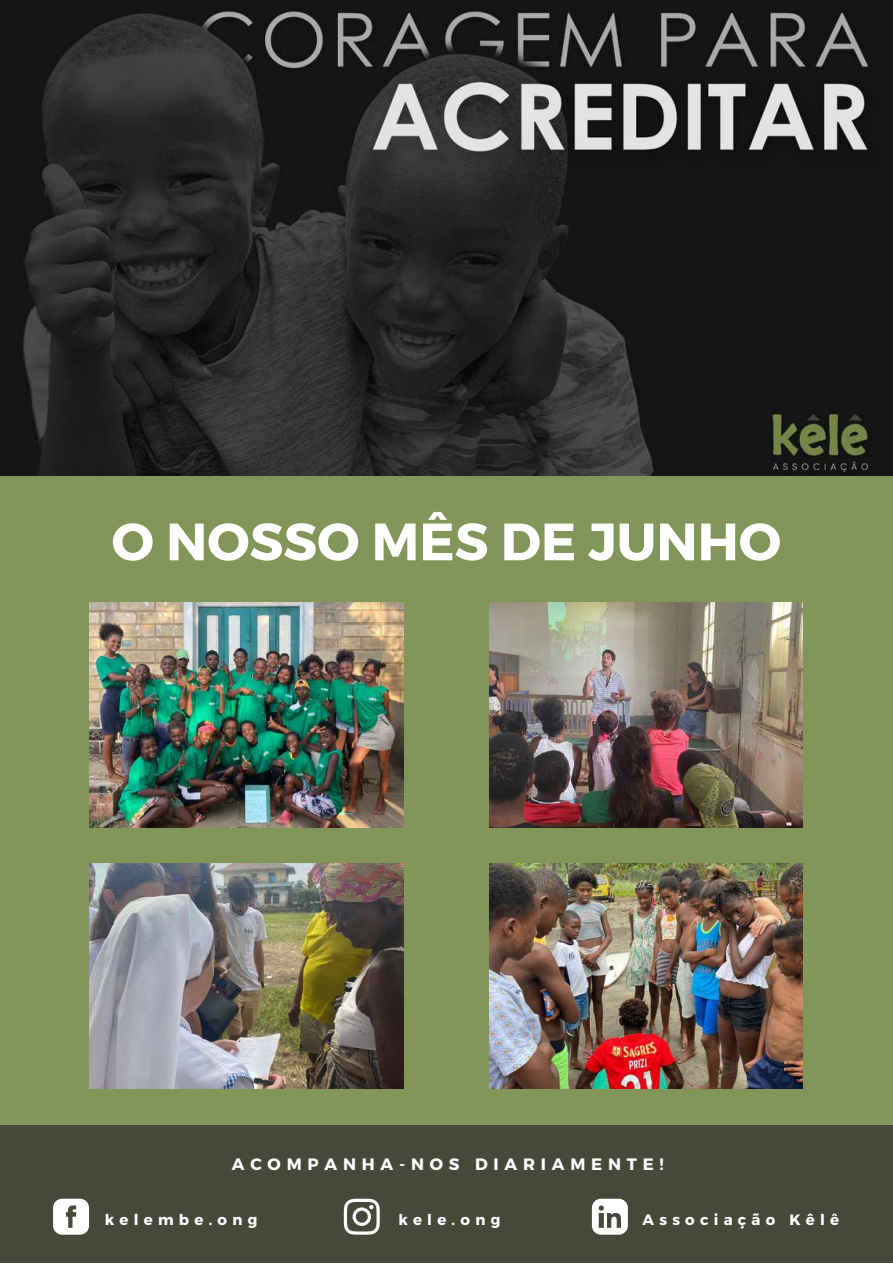
<style>
.page{position:relative;width:893px;height:1264px;background:#fff}
.page>*{position:absolute;margin:0;border:0;box-sizing:border-box;transform-origin:0 0}
.t1{font:700 52.5px "Montserrat";color:#fff}
.t2{font:700 16.5px "Montserrat";letter-spacing:.35em;color:#fff}
.t3{font:700 15px "Montserrat";letter-spacing:.35em;color:#fff}
</style>
<div class="page">
<div style="left:0;top:0;width:892px;height:1262px;background:#83965a"></div>
<img style="left:489px;top:863px;width:313px;height:225px">
<img style="left:0;top:0;width:892px;height:475px">
<div style="left:0;top:1125px;width:892px;height:137px;background:#45493a"></div>
<svg style="left:344px;top:1198px;width:36px;height:36px"></svg>
<svg style="left:53px;top:1198px;width:36px;height:36px"></svg>
<svg style="left:592px;top:1198px;width:35px;height:36px"></svg>
<img style="left:89px;top:863px;width:314px;height:225px">
<img style="left:489px;top:602px;width:313px;height:225px">
<img style="left:89px;top:602px;width:314px;height:225px">
<h1 class="t1" style="left:112px;top:507px;width:671px">O NOSSO MÊS DE JUNHO</h1>
<p class="t2" style="left:232px;top:1153px;width:433px">ACOMPANHA-NOS DIARIAMENTE!</p>
<p class="t3" style="left:105px;top:1209px;width:154px">kelembe.ong</p>
<p class="t3" style="left:398px;top:1209px;width:103px">kele.ong</p>
<p class="t3" style="left:642px;top:1209px;width:198px">Associação Kêlê</p>
</div>
